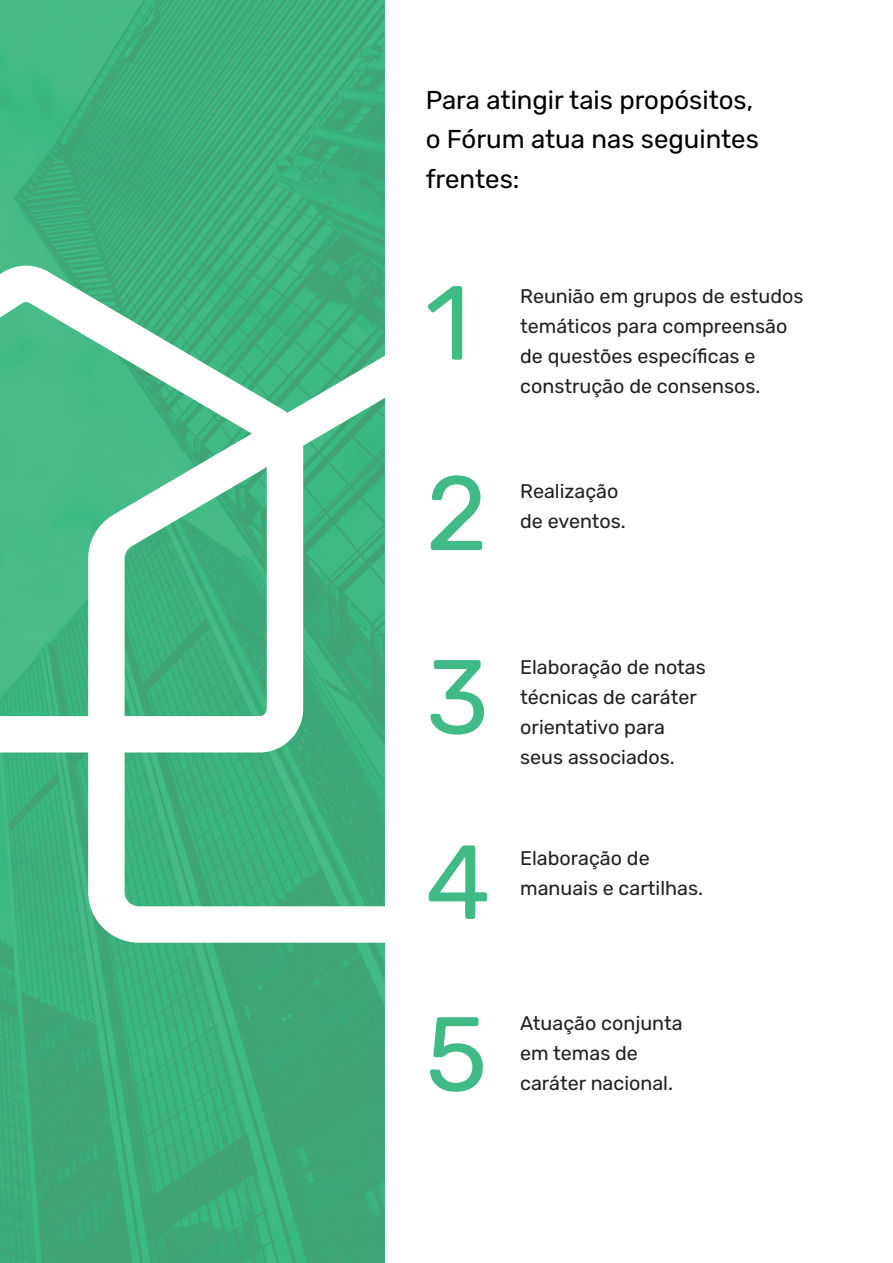
<style>
.page{position:relative;width:893px;height:1263px;background:#fff}
.page>*{position:absolute;margin:0;border:0;box-sizing:border-box;transform-origin:0 0}
.t1{font:105px/184.5px "Rubik";color:#40bb86;text-align:justify}
.t2{font:25.8px/39.3px "Rubik";color:#000001}
.t3{font:19.65px/30px "Rubik";color:#231f20}
</style>
<div class="page">
<img style="left:1px;top:1px;width:384px;height:1261px">
<svg style="left:0;top:263px;width:385px;height:860px"></svg>
<h2 class="t2" style="left:426px;top:81px;width:335px">Para atingir tais propósitos, o Fórum atua nas seguintes frentes:</h2>
<h1 class="t1" style="left:425px;top:234px;width:46px">1</h1>
<h1 class="t1" style="left:425px;top:424px;width:67px">2<br>3<br>4</h1>
<p class="t3" style="left:520px;top:282px;width:285px">Reunião em grupos de estudos temáticos para compreensão de questões específicas e construção de consensos.</p>
<p class="t3" style="left:520px;top:476px;width:107px">Realização de eventos.</p>
<p class="t3" style="left:520px;top:653px;width:187px">Elaboração de notas técnicas de caráter orientativo para seus associados.</p>
<p class="t3" style="left:520px;top:844px;width:184px">Elaboração de manuais e cartilhas.</p>
<h1 class="t1" style="left:425px;top:965px;width:64px">5</h1>
<p class="t3" style="left:520px;top:1009px;width:164px">Atuação conjunta em temas de caráter nacional.</p>
</div>
